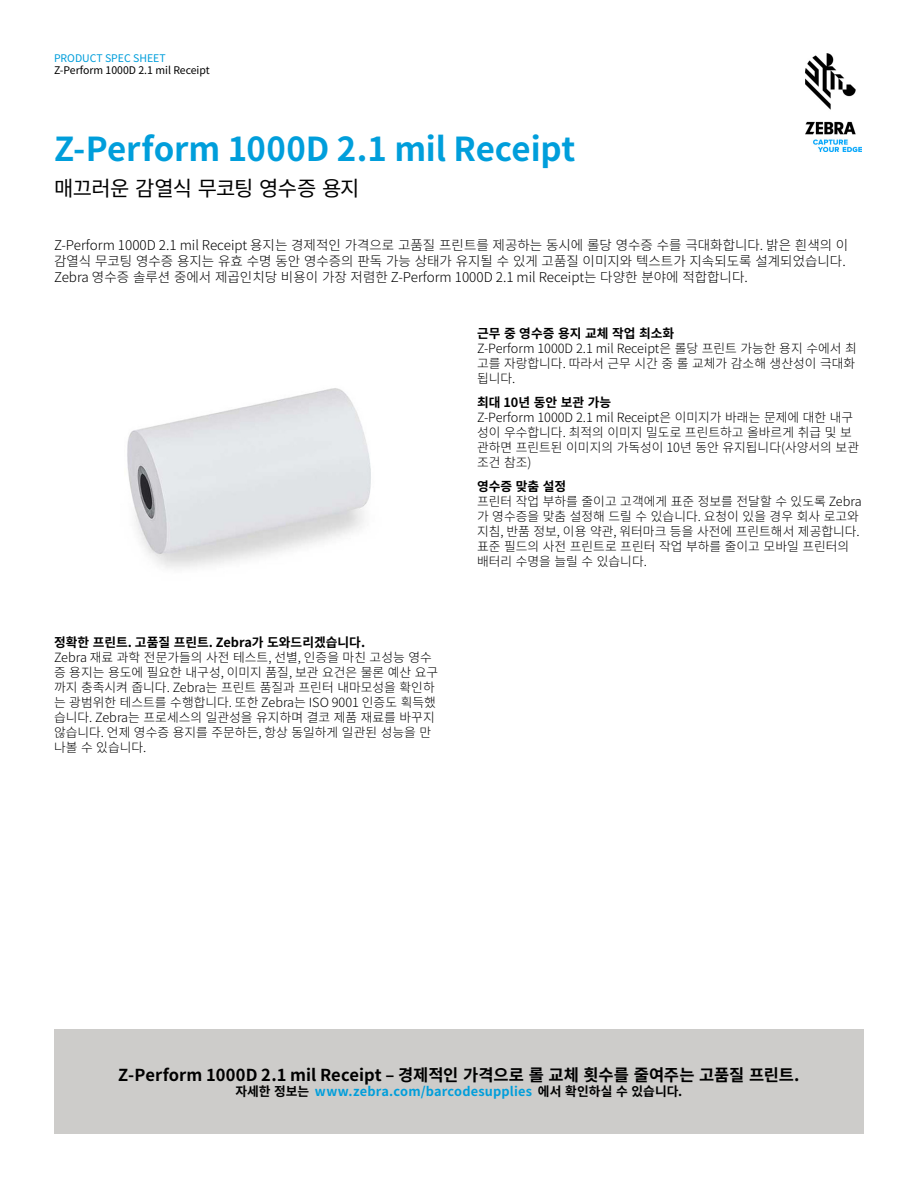
<style>
.page{position:relative;width:918px;height:1188px;background:#fff}
.page>*{position:absolute;margin:0;border:0;box-sizing:border-box;transform-origin:0 0}
.t1{font:700 33px "Noto Sans CJ Kkr";letter-spacing:-.005em;color:#009edb}
.t2{font:21px "Noto Sans CJ Kkr";letter-spacing:-.04em;color:#000}
.t3{font:700 16.5px "Noto Sans CJ Kkr";color:#000}
.t4{font:300 13.5px/16.2px "Noto Sans CJ Kkr";color:#000}
.t5{font:300 12.75px/15px "Noto Sans CJ Kkr";color:#000}
.t6{font:700 12.75px "Noto Sans CJ Kkr";color:#000}
.t7{font:700 12.75px "Noto Sans CJ Kkr";letter-spacing:.015em;color:#009edb}
.t8{font:10.5px "Noto Sans CJ Kkr";color:#000}
.t9{font:10.5px "Noto Sans CJ Kkr";color:#009edb}
.s1{color:#000}
</style>
<div class="page">
<img style="left:805px;top:54px;width:57px;height:97px">
<div style="left:54px;top:1030px;width:810px;height:104px;background:#cdccca"></div>
<img style="left:127px;top:388px;width:244px;height:180px">
<p class="t9" style="left:54px;top:52px;width:113px">PRODUCT SPEC SHEET</p>
<p class="t8" style="left:54px;top:64px;width:157px">Z-Perform 1000D 2.1 mil Receipt</p>
<h1 class="t1" style="left:54px;top:131px;width:523px">Z-Perform 1000D 2.1 mil Receipt</h1>
<h2 class="t2" style="left:54px;top:177px;width:307px">매끄러운 감열식 무코팅 영수증 용지</h2>
<p class="t4" style="left:54px;top:237px;width:796px">Z-Perform 1000D 2.1 mil Receipt 용지는 경제적인 가격으로 고품질 프린트를 제공하는 동시에 롤당 영수증 수를 극대화합니다. 밝은 흰색의 이 감열식 무코팅 영수증 용지는 유효 수명 동안 영수증의 판독 가능 상태가 유지될 수 있게 고품질 이미지와 텍스트가 지속되도록 설계되었습니다.<br>Zebra 영수증 솔루션 중에서 제곱인치당 비용이 가장 저렴한 Z-Perform 1000D 2.1 mil Receipt는 다양한 분야에 적합합니다.</p>
<p class="t6" style="left:54px;top:636px;width:313px">정확한 프린트. 고품질 프린트. Zebra가 도와드리겠습니다.</p>
<p class="t5" style="left:54px;top:650px;width:386px">Zebra 재료 과학 전문가들의 사전 테스트, 선별, 인증을 마친 고성능 영수 증 용지는 용도에 필요한 내구성, 이미지 품질, 보관 요건은 물론 예산 요구 까지 충족시켜 줍니다. Zebra는 프린트 품질과 프린터 내마모성을 확인하 는 광범위한 테스트를 수행합니다. 또한 Zebra는 ISO 9001 인증도 획득했 습니다. Zebra는 프로세스의 일관성을 유지하며 결코 제품 재료를 바꾸지 않습니다. 언제 영수증 용지를 주문하든, 항상 동일하게 일관된 성능을 만 나볼 수 있습니다.</p>
<p class="t6" style="left:477px;top:327px;width:199px">근무 중 영수증 용지 교체 작업 최소화</p>
<p class="t5" style="left:477px;top:341px;width:381px;text-align:justify">Z-Perform 1000D 2.1 mil Receipt은 롤당 프린트 가능한 용지 수에서 최 고를 자랑합니다. 따라서 근무 시간 중 롤 교체가 감소해 생산성이 극대화 됩니다.</p>
<p class="t6" style="left:477px;top:396px;width:136px">최대 10년 동안 보관 가능</p>
<p class="t5" style="left:477px;top:410px;width:384px">Z-Perform 1000D 2.1 mil Receipt은 이미지가 바래는 문제에 대한 내구 성이 우수합니다. 최적의 이미지 밀도로 프린트하고 올바르게 취급 및 보 관하면 프린트된 이미지의 가독성이 10년 동안 유지됩니다(사양서의 보관 조건 참조)</p>
<p class="t6" style="left:477px;top:479px;width:91px">영수증 맞춤 설정</p>
<p class="t5" style="left:477px;top:494px;width:386px">프린터 작업 부하를 줄이고 고객에게 표준 정보를 전달할 수 있도록 Zebra 가 영수증을 맞춤 설정해 드릴 수 있습니다. 요청이 있을 경우 회사 로고와 지침, 반품 정보, 이용 약관, 워터마크 등을 사전에 프린트해서 제공합니다. 표준 필드의 사전 프린트로 프린터 작업 부하를 줄이고 모바일 프린터의 배터리 수명을 늘릴 수 있습니다.</p>
<p class="t3" style="left:118px;top:1065px;width:683px">Z-Perform 1000D 2.1 mil Receipt – 경제적인 가격으로 롤 교체 횟수를 줄여주는 고품질 프린트.</p>
<p class="t7" style="left:236px;top:1084px;width:448px"><span class="s1">자세한 정보는</span> www.zebra.com/barcodesupplies <span class="s1">에서 확인하실 수 있습니다.</span></p>
</div>
